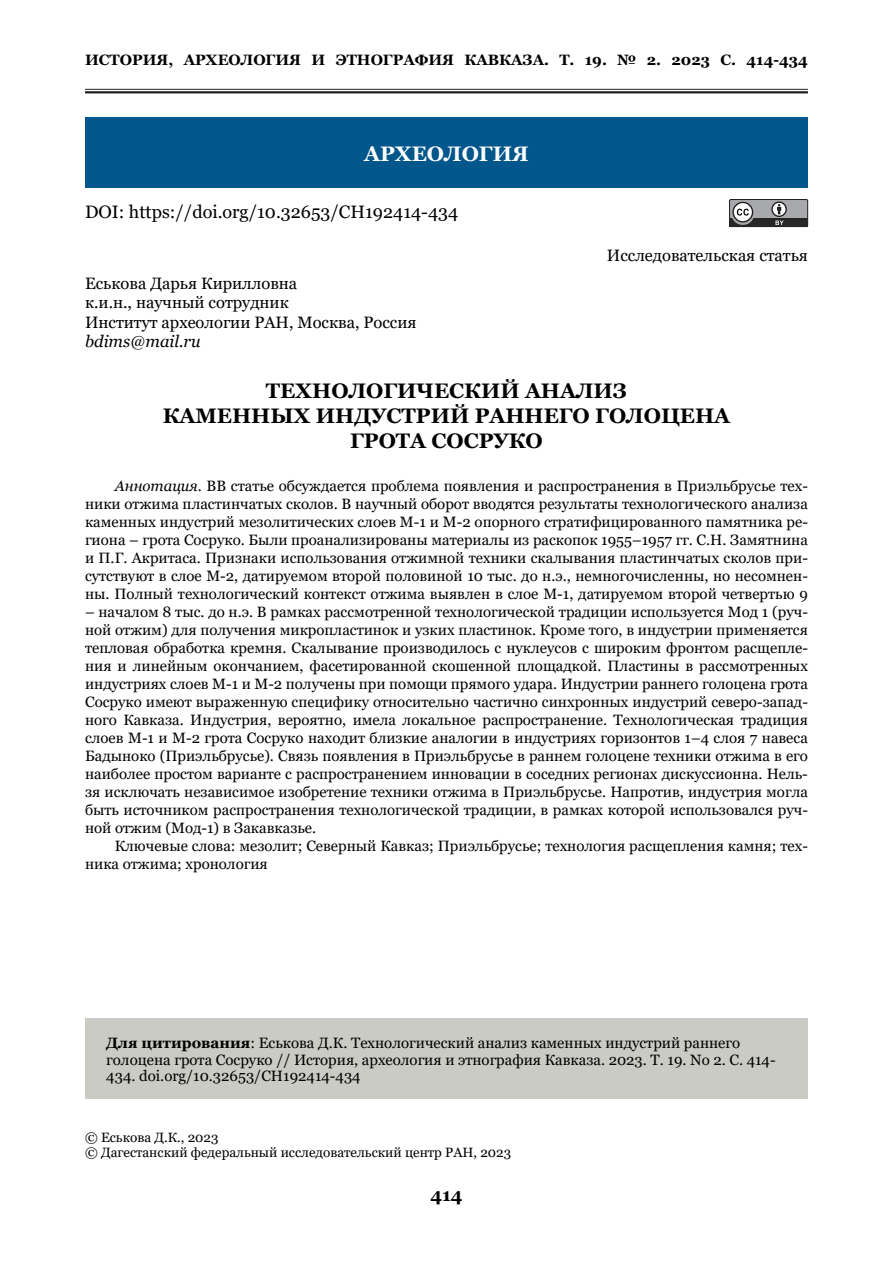
<style>
.page{position:relative;width:893px;height:1263px;background:#fff}
.page>*{position:absolute;margin:0;border:0;box-sizing:border-box;transform-origin:0 0}
.t1{font:700 21px/25.2px "Georgia";color:#000;text-align:center}
.t2{font:700 21px "Georgia";color:#fff}
.t3{font:18px "Georgia";color:#000}
.t4{font:700 18px "Georgia";color:#000}
.t5{font:16.5px/19.5px "Georgia";color:#000}
.t6{font:italic 16.5px "Georgia";color:#000}
.t7{font:15px/18px "Georgia";color:#000}
.t8{font:700 15px "Georgia";color:#000}
.t9{font:13.5px/15px "Georgia";color:#000}
.s1{font-style:italic}
.s2{font-weight:700}
</style>
<div class="page">
<hr style="left:85px;top:89px;width:723px;height:1px;background:#231f20">
<hr style="left:85px;top:91px;width:723px;height:2px;background:#231f20">
<div style="left:729px;top:199px;width:79px;height:28px;background:#a8a9ad"></div>
<div style="left:729px;top:199px;width:79px;height:28px;border:1px solid #231f20"></div>
<div style="left:729px;top:218px;width:79px;height:9px;background:#282526"></div>
<svg style="left:732px;top:204px;width:22px;height:21px"></svg>
<svg style="left:772px;top:202px;width:14px;height:14px"></svg>
<div style="left:771px;top:201px;width:16px;height:16px;border:1px solid #231f20;border-radius:50%"></div>
<svg style="left:777px;top:204px;width:4px;height:10px"></svg>
<svg style="left:733px;top:202px;width:19px;height:20px"></svg>
<div style="left:732px;top:202px;width:21px;height:21px;border:1px solid #231f20;border-radius:50%"></div>
<svg style="left:775px;top:221px;width:9px;height:4px"></svg>
<svg style="left:737px;top:209px;width:12px;height:7px"></svg>
<div style="left:85px;top:1018px;width:723px;height:81px;background:#cacbc4"></div>
<div style="left:85px;top:117px;width:723px;height:71px;background:#01568c"></div>
<p class="t8" style="left:85px;top:50px;width:724px">ИСТОРИЯ, АРХЕОЛОГИЯ И ЭТНОГРАФИЯ КАВКАЗА. Т. 19. № 2. 2023 С. 414-434</p>
<h1 class="t2" style="left:364px;top:140px;width:166px">АРХЕОЛОГИЯ</h1>
<p class="t3" style="left:85px;top:201px;width:375px">DOI: https://doi.org/10.32653/CH192414-434</p>
<p class="t5" style="left:607px;top:246px;width:203px">Исследовательская статья</p>
<p class="t5" style="left:85px;top:274px;width:333px">Еськова Дарья Кирилловна<br>к.и.н., научный сотрудник<br>Институт археологии РАН, Москва, Россия</p>
<p class="t6" style="left:85px;top:331px;width:117px">bdims@mail.ru</p>
<h1 class="t1" style="left:163px;top:378px;width:569px">ТЕХНОЛОГИЧЕСКИЙ АНАЛИЗ<br>КАМЕННЫХ ИНДУСТРИЙ РАННЕГО ГОЛОЦЕНА<br>ГРОТА СОСРУКО</h1>
<p class="t7" style="left:85px;top:478px;width:724px;text-align:justify;text-indent:30px"><span class="s1">Аннотация</span>. ВВ статье обсуждается проблема появления и распространения в Приэльбрусье тех&shy;ники отжима пластинчатых сколов. В научный оборот вводятся результаты технологического анализа каменных индустрий мезолитических слоев М-1 и М-2 опорного стратифицированного памятника ре&shy;гиона – грота Сосруко. Были проанализированы материалы из раскопок 1955–1957 гг. С.Н. Замятнина и П.Г. Акритаса. Признаки использования отжимной техники скалывания пластинчатых сколов при&shy;сутствуют в слое М-2, датируемом второй половиной 10 тыс. до н.э., немногочисленны, но несомнен&shy;ны. Полный технологический контекст отжима выявлен в слое М-1, датируемом второй четвертью 9</p>
<p class="t7" style="left:85px;top:604px;width:724px;text-align:justify">– началом 8 тыс. до н.э. В рамках рассмотренной технологической традиции используется Мод 1 (руч&shy;ной отжим) для получения микропластинок и узких пластинок. Кроме того, в индустрии применяется тепловая обработка кремня. Скалывание производилось с нуклеусов с широким фронтом расщепле&shy;ния и линейным окончанием, фасетированной скошенной площадкой. Пластины в рассмотренных индустриях слоев М-1 и М-2 получены при помощи прямого удара. Индустрии раннего голоцена грота Сосруко имеют выраженную специфику относительно частично синхронных индустрий северо-запад&shy;ного Кавказа. Индустрия, вероятно, имела локальное распространение. Технологическая традиция слоев М-1 и М-2 грота Сосруко находит близкие аналогии в индустриях горизонтов 1–4 слоя 7 навеса Бадыноко (Приэльбрусье). Связь появления в Приэльбрусье в раннем голоцене техники отжима в его наиболее простом варианте с распространением инновации в соседних регионах дискуссионна. Нель&shy;зя исключать независимое изобретение техники отжима в Приэльбрусье. Напротив, индустрия могла быть источником распространения технологической традиции, в рамках которой использовался руч&shy;ной отжим (Мод-1) в Закавказье.</p>
<p class="t7" style="left:85px;top:838px;width:724px;text-indent:30px">Ключевые слова: мезолит; Северный Кавказ; Приэльбрусье; технология расщепления камня; тех&shy;ника отжима; хронология</p>
<p class="t7" style="left:106px;top:1035px;width:671px;line-height:16.5px"><span class="s2">Для цитирования</span>: Еськова Д.К. Технологический анализ каменных индустрий раннего голоцена грота Сосруко // История, археология и этнография Кавказа. 2023. Т. 19. No 2. С. 414-<br>434. doi.org/10.32653/CH192414-434</p>
<p class="t9" style="left:85px;top:1130px;width:428px">© Еськова Д.К., 2023<br>© Дагестанский федеральный исследовательский центр РАН, 2023</p>
<p class="t4" style="left:430px;top:1183px;width:34px">414</p>
</div>
